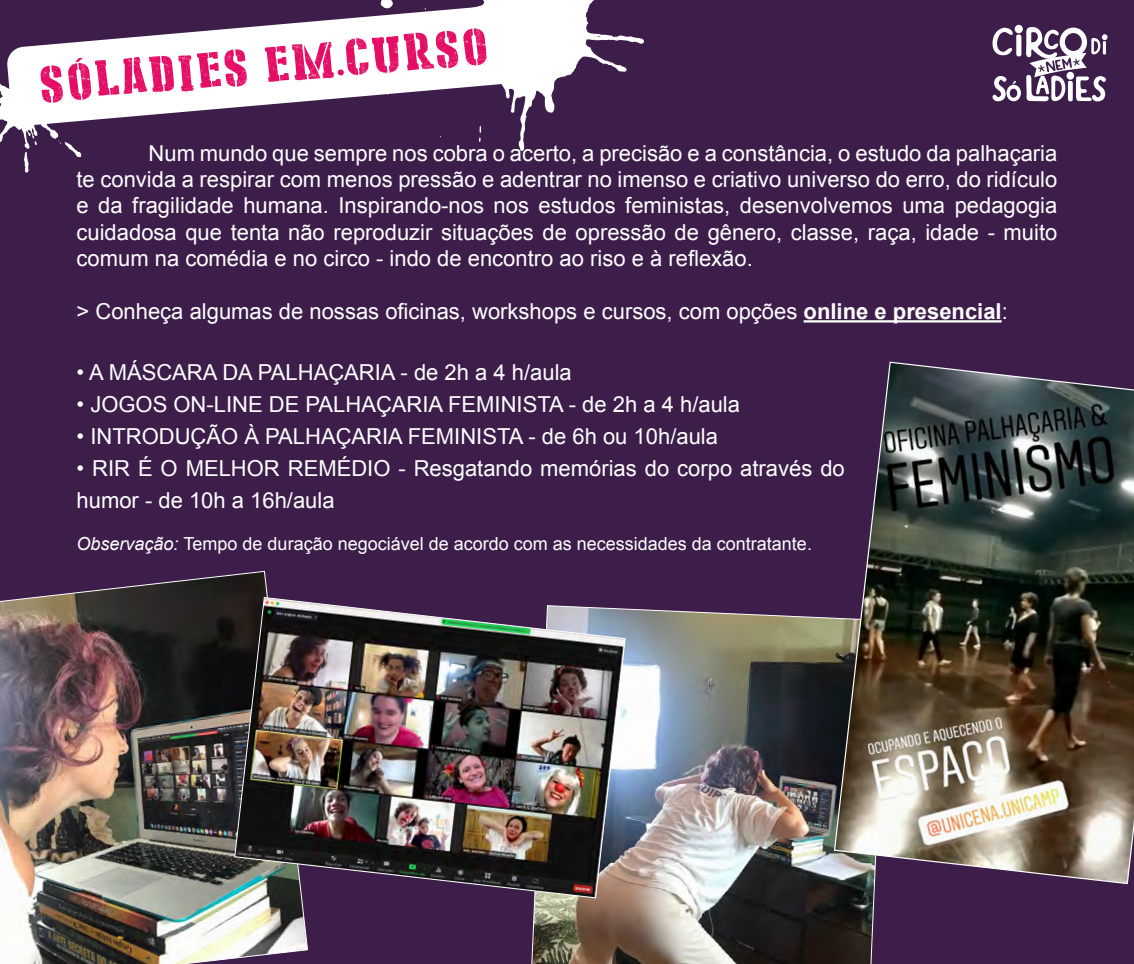
<style>
.page{position:relative;width:1134px;height:964px;background:#3d1e4b}
.page>*{position:absolute;margin:0;border:0;box-sizing:border-box;transform-origin:0 0}
.t1{font:50px "Stencil Cargo Army";color:#e40c64}
.t2{font:22px/26.4px "Arial";color:#fff}
.t3{font:18px "Arial";color:#fff}
.s1{font-weight:700}
.s2{font-style:italic}
</style>
<div class="page">
<hr style="left:804px;top:320px;width:198px;height:2px;background:#fff">
<img style="left:531px;top:608px;width:344px;height:356px">
<svg style="left:0;top:83px;width:81px;height:90px"></svg>
<svg style="left:381px;top:0;width:12px;height:4px"></svg>
<svg style="left:439px;top:0;width:205px;height:151px"></svg>
<svg style="left:7px;top:4px;width:516px;height:122px;fill:#fff"></svg>
<img style="left:833px;top:361px;width:301px;height:524px">
<img style="left:0;top:571px;width:308px;height:393px">
<img style="left:234px;top:597px;width:392px;height:301px">
<svg style="left:992px;top:25px;width:115px;height:76px"></svg>
<h1 class="t1" style="left:36px;top:59px;width:454px;rotate:-5deg">SÓLADIES EM.CURSO</h1>
<p class="t2" style="left:77px;top:140px;width:982px;text-align:justify;text-indent:72px">Num mundo que sempre nos cobra o acerto, a precisão e a constância, o estudo da palhaçaria te convida a respirar com menos pressão e adentrar no imenso e criativo universo do erro, do ridículo e da fragilidade humana. Inspirando-nos nos estudos feministas, desenvolvemos uma pedagogia cuidadosa que tenta não reproduzir situações de opressão de gênero, classe, raça, idade - muito comum na comédia e no circo - indo de encontro ao riso e à reflexão.</p>
<p class="t2" style="left:77px;top:298px;width:933px">&gt; Conheça algumas de nossas oficinas, workshops e cursos, com opções <span class="s1">online e presencial</span>:</p>
<p class="t2" style="left:77px;top:360px;width:497px">• A MÁSCARA DA PALHAÇARIA - de 2h a 4 h/aula</p>
<p class="t2" style="left:77px;top:392px;width:665px">• JOGOS ON-LINE DE PALHAÇARIA FEMINISTA - de 2h a 4 h/aula</p>
<p class="t2" style="left:77px;top:424px;width:643px">• INTRODUÇÃO À PALHAÇARIA FEMINISTA - de 6h ou 10h/aula</p>
<p class="t2" style="left:77px;top:453px;width:770px;line-height:32px">• RIR É O MELHOR REMÉDIO - Resgatando memórias do corpo através do humor - de 10h a 16h/aula</p>
<p class="t3" style="left:77px;top:532px;width:737px"><span class="s2">Observação:</span> Tempo de duração negociável de acordo com as necessidades da contratante.</p>
</div>
